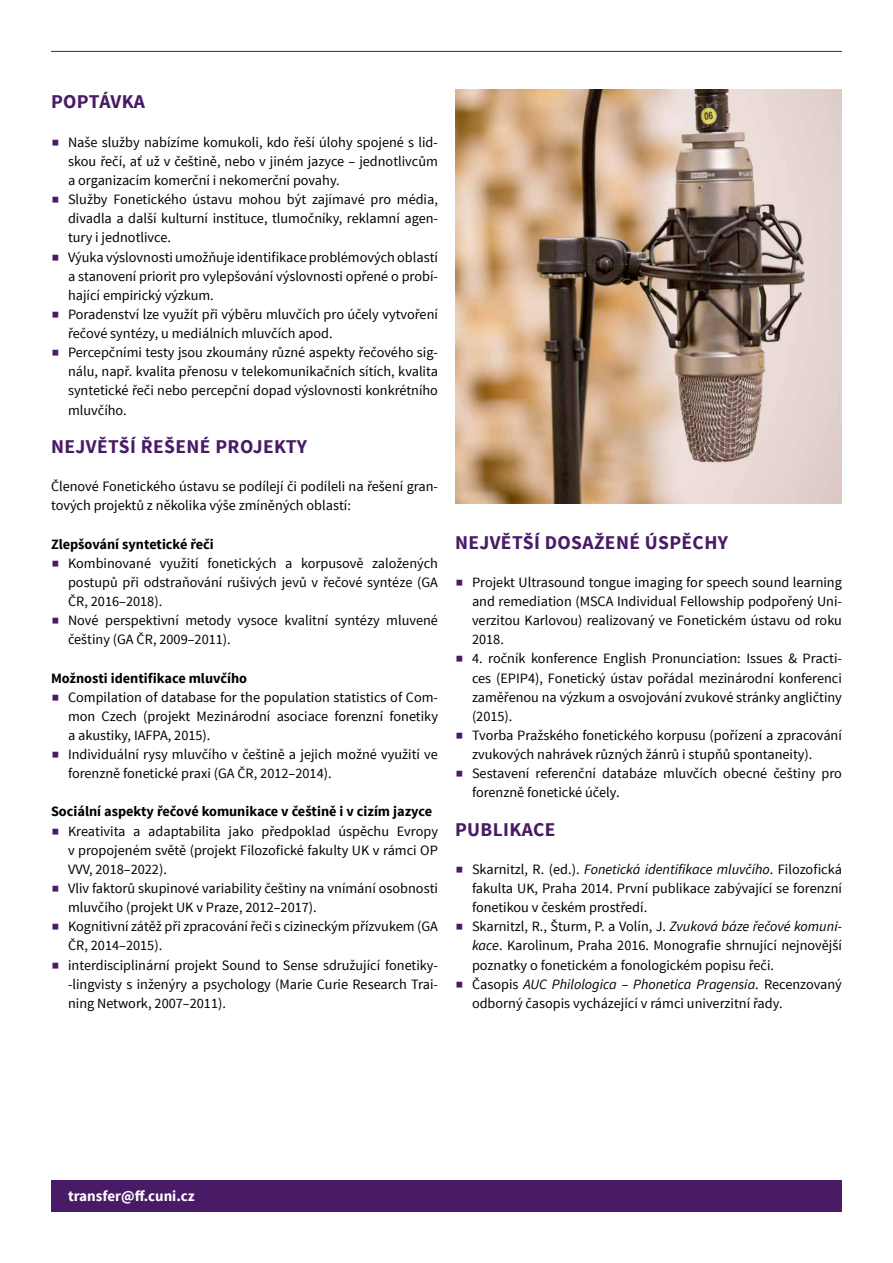
<style>
.page{position:relative;width:893px;height:1263px;background:#fff}
.page>*{position:absolute;margin:0;border:0;box-sizing:border-box;transform-origin:0 0}
.t1{font:700 19.5px "Source Sans Pro";letter-spacing:.02em;color:#491a66}
.t2{font:700 15px "Source Sans Pro";color:#fff}
.t3{font:14.25px/19.2px "Source Sans Pro";color:#000;text-align:justify}
.t4{font:700 14.25px "Source Sans Pro";color:#000}
.s1{font-size:28.5px;color:#491a66}
.s2{font-style:italic}
</style>
<div class="page">
<hr style="left:51px;top:51px;width:791px;height:1px;background:#491a66">
<img style="left:455px;top:89px;width:387px;height:415px">
<div style="left:51px;top:1180px;width:791px;height:32px;background:#491a66"></div>
<h1 class="t1" style="left:51px;top:89px;width:96px">POPTÁVKA</h1>
<p class="t3" style="left:68px;top:133px;width:371px;text-indent:-17px"><span class="s1">■</span> Naše služby nabízíme komukoli, kdo řeší úlohy spojené s lid&shy;skou řečí, ať už v češtině, nebo v jiném jazyce – jednotlivcům a organizacím komerční i nekomerční povahy.</p>
<p class="t3" style="left:68px;top:190px;width:371px;text-indent:-17px"><span class="s1">■</span> Služby Fonetického ústavu mohou být zajímavé pro média, divadla a další kulturní instituce, tlumočníky, reklamní agen&shy;tury i jednotlivce.</p>
<p class="t3" style="left:68px;top:247px;width:371px;text-indent:-17px"><span class="s1">■</span> Výuka výslovnosti umožňuje identifikace problémových oblastí a stanovení priorit pro vylepšování výslovnosti opřené o probí&shy;hající empirický výzkum.</p>
<p class="t3" style="left:68px;top:305px;width:371px;text-indent:-17px"><span class="s1">■</span> Poradenství lze využít při výběru mluvčích pro účely vytvoření řečové syntézy, u mediálních mluvčích apod.</p>
<p class="t3" style="left:68px;top:343px;width:371px;text-indent:-17px"><span class="s1">■</span> Percepčními testy jsou zkoumány různé aspekty řečového sig&shy;nálu, např. kvalita přenosu v telekomunikačních sítích, kvalita syntetické řeči nebo percepční dopad výslovnosti konkrétního mluvčího.</p>
<h1 class="t1" style="left:51px;top:434px;width:258px">NEJVĚTŠÍ ŘEŠENÉ PROJEKTY</h1>
<p class="t3" style="left:51px;top:477px;width:388px">Členové Fonetického ústavu se podílejí či podíleli na řešení gran&shy;tových projektů z několika výše zmíněných oblastí:</p>
<p class="t4" style="left:51px;top:535px;width:164px">Zlepšování syntetické řeči</p>
<p class="t3" style="left:68px;top:554px;width:371px;text-indent:-17px"><span class="s1">■</span> Kombinované využití fonetických a korpusově založených postupů při odstraňování rušivých jevů v řečové syntéze (GA ČR, 2016–2018).</p>
<p class="t3" style="left:68px;top:611px;width:371px;text-indent:-17px"><span class="s1">■</span> Nové perspektivní metody vysoce kvalitní syntézy mluvené češtiny (GA ČR, 2009–2011).</p>
<p class="t4" style="left:51px;top:669px;width:198px">Možnosti identifikace mluvčího</p>
<p class="t3" style="left:68px;top:687px;width:371px;text-indent:-17px"><span class="s1">■</span> Compilation of database for the population statistics of Com&shy;mon Czech (projekt Mezinárodní asociace forenzní fonetiky a akustiky, IAFPA, 2015).</p>
<p class="t3" style="left:68px;top:745px;width:371px;text-indent:-17px"><span class="s1">■</span> Individuální rysy mluvčího v češtině a jejich možné využití ve forenzně fonetické praxi (GA ČR, 2012–2014).</p>
<p class="t4" style="left:51px;top:802px;width:383px">Sociální aspekty řečové komunikace v češtině i v cizím jazyce</p>
<p class="t3" style="left:68px;top:821px;width:371px;text-indent:-17px"><span class="s1">■</span> Kreativita a adaptabilita jako předpoklad úspěchu Evropy v propojeném světě (projekt Filozofické fakulty UK v rámci OP VVV, 2018–2022).</p>
<p class="t3" style="left:68px;top:879px;width:371px;text-indent:-17px"><span class="s1">■</span> Vliv faktorů skupinové variability češtiny na vnímání osobnosti mluvčího (projekt UK v Praze, 2012–2017).</p>
<p class="t3" style="left:68px;top:917px;width:371px;text-indent:-17px"><span class="s1">■</span> Kognitivní zátěž při zpracování řeči s cizineckým přízvukem (GA<br>ČR, 2014–2015).</p>
<p class="t3" style="left:68px;top:955px;width:371px;text-indent:-17px"><span class="s1">■</span> interdisciplinární projekt Sound to Sense sdružující fonetiky--lingvisty s inženýry a psychology (Marie Curie Research Trai&shy;ning Network, 2007–2011).</p>
<h1 class="t1" style="left:455px;top:530px;width:275px">NEJVĚTŠÍ DOSAŽENÉ ÚSPĚCHY</h1>
<p class="t3" style="left:472px;top:573px;width:371px;text-indent:-17px"><span class="s1">■</span> Projekt Ultrasound tongue imaging for speech sound learning and remediation (MSCA Individual Fellowship podpořený Uni&shy;verzitou Karlovou) realizovaný ve Fonetickém ústavu od roku 2018.</p>
<p class="t3" style="left:472px;top:649px;width:371px;text-indent:-17px"><span class="s1">■</span> 4. ročník konference English Pronunciation: Issues &amp; Practi&shy;ces (EPIP4), Fonetický ústav pořádal mezinárodní konferenci zaměřenou na výzkum a osvojování zvukové stránky angličtiny (2015).</p>
<p class="t3" style="left:472px;top:726px;width:371px;text-indent:-17px"><span class="s1">■</span> Tvorba Pražského fonetického korpusu (pořízení a zpracování zvukových nahrávek různých žánrů i stupňů spontaneity).</p>
<p class="t3" style="left:472px;top:764px;width:371px;text-indent:-17px"><span class="s1">■</span> Sestavení referenční databáze mluvčích obecné češtiny pro forenzně fonetické účely.</p>
<h1 class="t1" style="left:455px;top:817px;width:102px">PUBLIKACE</h1>
<p class="t3" style="left:472px;top:860px;width:371px;text-indent:-17px"><span class="s1">■</span> Skarnitzl, R. (ed.). <span class="s2">Fonetická identifikace mluvčího</span>. Filozofická fakulta UK, Praha 2014. První publikace zabývající se forenzní fonetikou v českém prostředí.</p>
<p class="t3" style="left:472px;top:917px;width:371px;text-indent:-17px"><span class="s1">■</span> Skarnitzl, R., Šturm, P. a Volín, J. <span class="s2">Zvuková báze řečové komuni&shy;kace</span>. Karolinum, Praha 2016. Monografie shrnující nejnovější poznatky o fonetickém a fonologickém popisu řeči.</p>
<p class="t3" style="left:472px;top:975px;width:371px;text-indent:-17px"><span class="s1">■</span> Časopis <span class="s2">AUC Philologica – Phonetica Pragensia</span>. Recenzovaný odborný časopis vycházející v rámci univerzitní řady.</p>
<p class="t2" style="left:68px;top:1186px;width:128px">transfer@ff.cuni.cz</p>
</div>
